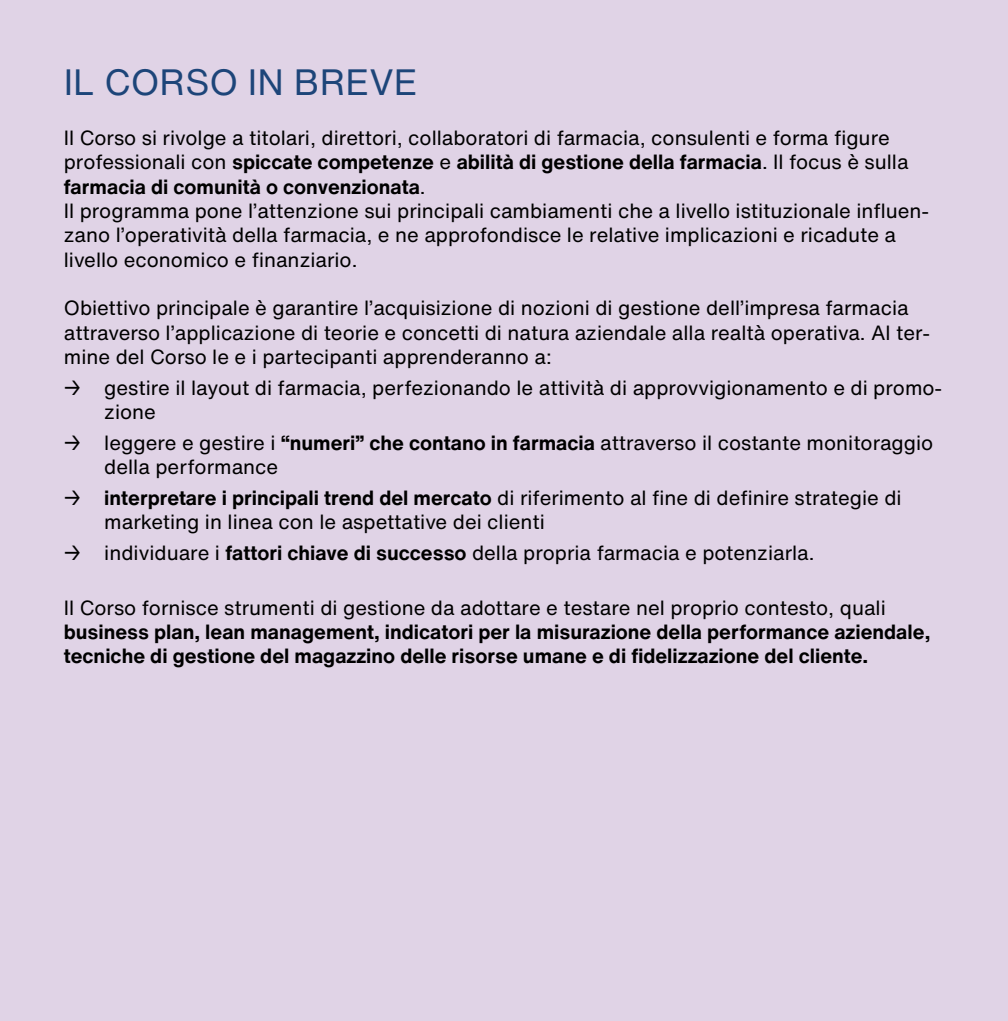
<style>
.page{position:relative;width:1008px;height:1021px;background:#fff}
.page>*{position:absolute;margin:0;border:0;box-sizing:border-box;transform-origin:0 0}
.titolo1{font:36px "Helvetica Now Text";color:#1d4579}
.testo_9pt{font:20.25px/24.3px "Helvetica Now Text";color:#000}
.testo_9pt-2{font:700 20.25px/24.3px "Helvetica Now Text";color:#000}
.s1{font-weight:700}
.s2{font-weight:400}
</style>
<div class="page">
<div style="left:0;top:0;width:1008px;height:1020px;background:#e0d3e6"></div>
<p class="titolo1" style="left:64px;top:55px;width:355px">IL CORSO IN BREVE</p>
<p class="testo_9pt" style="left:64px;top:125px;width:846px">Il Corso si rivolge a titolari, direttori, collaboratori di farmacia, consulenti e forma figure professionali con <span class="s1">spiccate competenze</span> e <span class="s1">abilità di gestione della farmacia</span>. Il focus è sulla <span class="s1">farmacia di comunità o convenzionata</span>.</p>
<p class="testo_9pt" style="left:64px;top:198px;width:867px">Il programma pone l’attenzione sui principali cambiamenti che a livello istituzionale influen&shy;zano l’operatività della farmacia, e ne approfondisce le relative implicazioni e ricadute a livello economico e finanziario.</p>
<p class="testo_9pt" style="left:64px;top:295px;width:868px">Obiettivo principale è garantire l’acquisizione di nozioni di gestione dell’impresa farmacia attraverso l’applicazione di teorie e concetti di natura aziendale alla realtà operativa. Al ter&shy;mine del Corso le e i partecipanti apprenderanno a:</p>
<p class="testo_9pt" style="left:104px;top:375px;width:839px;text-indent:-40px">→ gestire il layout di farmacia, perfezionando le attività di approvvigionamento e di promo&shy;zione</p>
<p class="testo_9pt" style="left:104px;top:430px;width:830px;text-indent:-40px">→ leggere e gestire i <span class="s1">“numeri” che contano in farmacia</span> attraverso il costante monitoraggio della performance</p>
<p class="testo_9pt" style="left:104px;top:485px;width:799px;text-indent:-40px">→ <span class="s1">interpretare i principali trend del mercato</span> di riferimento al fine di definire strategie di marketing in linea con le aspettative dei clienti</p>
<p class="testo_9pt" style="left:64px;top:540px;width:752px">→ individuare i <span class="s1">fattori chiave di successo</span> della propria farmacia e potenziarla.</p>
<p class="testo_9pt-2" style="left:64px;top:595px;width:868px"><span class="s2">Il Corso fornisce strumenti di gestione da adottare e testare nel proprio contesto, quali </span>business plan, lean management, indicatori per la misurazione della performance aziendale, tecniche di gestione del magazzino delle risorse umane e di fidelizzazione del cliente.</p>
</div>
